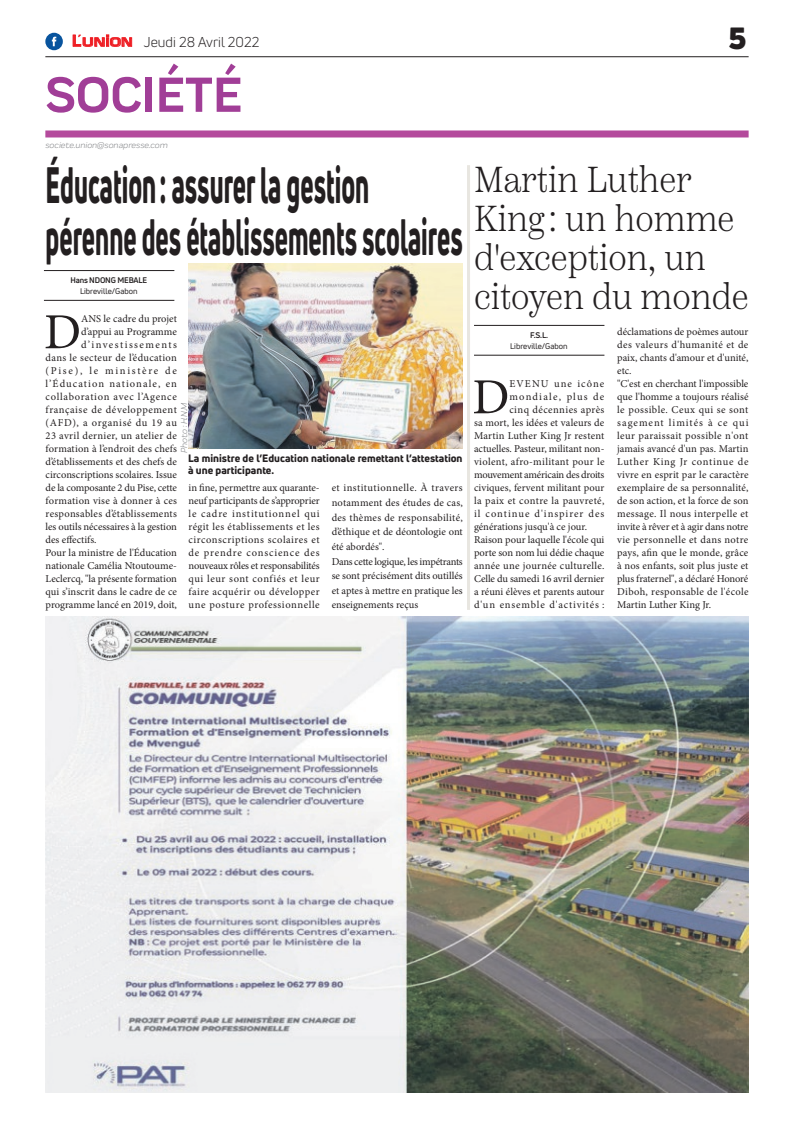
<style>
.page{position:relative;width:794px;height:1129px;background:#fff}
.page>*{position:absolute;margin:0;border:0;box-sizing:border-box;transform-origin:0 0}
.t1{font:700 51px "Praktika";color:#a13e97}
.t2{font:50.5px "Minion Pro";color:#231f20}
.t3{font:800 50px/52px "Uni Neue";color:#231f20;scale:.5 1}
.t4{font:300 36px/39px "Scotch Text";color:#231f20;scale:.91 1}
.t5{font:900 30px "Uni Neue";color:#231f20}
.t6{font:14px "Uni Neue";color:#231f20}
.t7{font:10.5px/13px "Minion Pro";letter-spacing:.01em;color:#231f20}
.t8{font:800 10.5px/12.6px "Uni Neue";color:#231f20}
.t9{font:10.5px "Minion Pro";letter-spacing:.03em;color:#231f20}
.t10{font:10.5px "Minion Pro";letter-spacing:.06em;color:#231f20}
.t11{font:10.5px "Minion Pro";letter-spacing:.04em;color:#231f20}
.t12{font:10.5px "Minion Pro";letter-spacing:.105em;color:#231f20}
.t13{font:10.5px "Minion Pro";letter-spacing:-.015em;color:#231f20}
.t14{font:10.5px "Minion Pro";letter-spacing:.035em;color:#231f20}
.t15{font:10.5px "Minion Pro";letter-spacing:-.025em;color:#231f20}
.t16{font:10.5px "Minion Pro";letter-spacing:.055em;color:#231f20}
.t17{font:10.5px "Minion Pro";letter-spacing:.08em;color:#231f20}
.t18{font:10.5px "Minion Pro";letter-spacing:.095em;color:#231f20}
.t19{font:10.5px "Minion Pro";letter-spacing:.16em;color:#231f20}
.t20{font:10.5px "Minion Pro";letter-spacing:.135em;color:#231f20}
.t21{font:10.5px "Minion Pro";letter-spacing:.11em;color:#231f20}
.t22{font:italic 9px "Praktika";color:#818386}
.t23{font:8px "Uni Neue";color:#231f20}
.t24{font:700 8px "Uni Neue";letter-spacing:-.02em;color:#231f20}
.s1{font-family:"Eurostile";font-weight:600;font-size:15px;color:#ee1d23}
.s2{font-family:"Eurostile";font-weight:600;font-size:11.4px;color:#ee1d23}
</style>
<div class="page">
<hr style="left:45px;top:56px;width:703px;height:1px;background:#231f20">
<div style="left:45px;top:130px;width:703px;height:7px;background:#b44a9c"></div>
<svg style="left:72px;top:34px;width:60px;height:13px"></svg>
<div style="left:45px;top:33px;width:18px;height:17px;background:#08549e;border-radius:50%"></div>
<svg style="left:52px;top:37px;width:4px;height:9px"></svg>
<img style="left:46px;top:616px;width:702px;height:475px">
<hr style="left:44px;top:300px;width:130px;height:1px;background:#231f20">
<hr style="left:44px;top:270px;width:130px;height:1px;background:#231f20">
<img style="left:188px;top:264px;width:275px;height:184px">
<hr style="left:467px;top:165px;width:3px;height:444px;background:#e8e6e0">
<hr style="left:474px;top:354px;width:130px;height:1px;background:#231f20">
<hr style="left:474px;top:325px;width:130px;height:1px;background:#231f20">
<h3 class="t6" style="left:72px;top:33px;width:189px"><span class="s1">L</span><span class="s2">UNION</span> Jeudi 28 Avril 2022</h3>
<h1 class="t1" style="left:45px;top:54px;width:198px">SOCIÉTÉ</h1>
<p class="t22" style="left:45px;top:139px;width:124px">societe.union@sonapresse.com</p>
<h3 class="t3" style="left:46px;top:158px;width:835px">Éducation: assurer la gestion pérenne des établissements scolaires</h3>
<p class="t24" style="left:70px;top:275px;width:78px">Hans NDONG MEBALE</p>
<p class="t23" style="left:80px;top:286px;width:59px">Libreville/Gabon</p>
<h2 class="t2" style="left:44px;top:298px;width:39px">D</h2>
<p class="t7" style="left:81px;top:312px;width:97px">ANS le cadre du projet</p>
<p class="t7" style="left:81px;top:325px;width:97px">d’appui au Programme</p>
<p class="t20" style="left:81px;top:338px;width:97px">d’investissements</p>
<p class="t9" style="left:46px;top:351px;width:133px">dans le secteur de l’éducation</p>
<p class="t19" style="left:46px;top:364px;width:133px">(Pise), le ministère de</p>
<p class="t12" style="left:46px;top:377px;width:133px">l’Éducation nationale, en</p>
<p class="t10" style="left:46px;top:390px;width:133px">collaboration avec l’Agence</p>
<p class="t16" style="left:46px;top:403px;width:133px">française de développement</p>
<p class="t10" style="left:46px;top:416px;width:133px">(AFD), a organisé du 19 au</p>
<p class="t9" style="left:46px;top:429px;width:133px">23 avril dernier, un atelier de</p>
<p class="t7" style="left:46px;top:442px;width:133px">formation à l’endroit des chefs</p>
<p class="t7" style="left:46px;top:455px;width:133px">d’établissements et des chefs de</p>
<p class="t7" style="left:46px;top:468px;width:133px">circonscriptions scolaires. Issue</p>
<p class="t13" style="left:46px;top:481px;width:133px">de la composante 2 du Pise, cette</p>
<p class="t7" style="left:46px;top:494px;width:133px">formation vise à donner à ces</p>
<p class="t7" style="left:46px;top:507px;width:133px">responsables d’établissements</p>
<p class="t7" style="left:46px;top:520px;width:133px">les outils nécessaires à la gestion</p>
<p class="t7" style="left:46px;top:533px;width:52px">des effectifs.</p>
<p class="t7" style="left:46px;top:546px;width:133px">Pour la ministre de l'Éducation</p>
<p class="t7" style="left:46px;top:559px;width:133px">nationale Camélia Ntoutoume-</p>
<p class="t7" style="left:46px;top:572px;width:133px">Leclercq, "la présente formation</p>
<p class="t7" style="left:46px;top:585px;width:133px">qui s’inscrit dans le cadre de ce</p>
<p class="t7" style="left:46px;top:598px;width:133px">programme lancé en 2019, doit,</p>
<p class="t22" style="left:178px;top:452px;width:51px;rotate:-90deg">Photo : H.N.M</p>
<p class="t8" style="left:188px;top:451px;width:276px">La ministre de l’Education nationale remettant l’attestation à une participante.</p>
<p class="t7" style="left:189px;top:481px;width:133px;text-align:justify">in fine, permettre aux quarante&shy;neuf participants de s’approprier le cadre institutionnel qui régit les établissements et les circonscriptions scolaires et de prendre conscience des nouveaux rôles et responsabilités qui leur sont confiés et leur faire acquérir ou développer une posture professionnelle</p>
<p class="t7" style="left:332px;top:480px;width:133px;line-height:14.6px">et institutionnelle. À travers notamment des études de cas, des thèmes de responsabilité, d’éthique et de déontologie ont été abordés".<br>Dans cette logique, les impétrants se sont précisément dits outillés et aptes à mettre en pratique les enseignements reçus</p>
<h3 class="t5" style="left:728px;top:17px;width:19px">5</h3>
<h3 class="t4" style="left:474px;top:160px;width:303px">Martin Luther<br>King: un homme d'exception, un citoyen du monde</h3>
<p class="t24" style="left:530px;top:330px;width:19px">F.S.L.</p>
<p class="t23" style="left:510px;top:341px;width:59px">Libreville/Gabon</p>
<p class="t7" style="left:617px;top:325px;width:133px">déclamations de poèmes autour des valeurs d'humanité et de paix, chants d'amour et d'unité, etc.<br>"C'est en cherchant l'impossible que l'homme a toujours réalisé le possible. Ceux qui se sont sagement limités à ce qui leur paraissait possible n'ont jamais avancé d'un pas. Martin<br>Luther King Jr continue de vivre en esprit par le caractère exemplaire de sa personnalité, de son action, et la force de son message. Il nous interpelle et invite à rêver et à agir dans notre vie personnelle et dans notre pays, afin que le monde, grâce à nos enfants, soit plus juste et plus fraternel", a déclaré Honoré<br>Diboh, responsable de l'école<br>Martin Luther King Jr.</p>
<h2 class="t2" style="left:472px;top:363px;width:39px">D</h2>
<p class="t12" style="left:509px;top:377px;width:96px">EVENU une icône</p>
<p class="t21" style="left:509px;top:390px;width:96px">mondiale, plus de</p>
<p class="t11" style="left:509px;top:403px;width:96px">cinq décennies après</p>
<p class="t7" style="left:474px;top:416px;width:132px">sa mort, les idées et valeurs de</p>
<p class="t7" style="left:474px;top:429px;width:132px">Martin Luther King Jr restent</p>
<p class="t7" style="left:474px;top:442px;width:132px">actuelles. Pasteur, militant non-</p>
<p class="t14" style="left:474px;top:455px;width:132px">violent, afro-militant pour le</p>
<p class="t15" style="left:474px;top:468px;width:132px">mouvement américain des droits</p>
<p class="t7" style="left:474px;top:481px;width:132px">civiques, fervent militant pour</p>
<p class="t11" style="left:474px;top:494px;width:132px">la paix et contre la pauvreté,</p>
<p class="t18" style="left:474px;top:507px;width:132px">il continue d'inspirer des</p>
<p class="t7" style="left:474px;top:520px;width:115px">générations jusqu'à ce jour.</p>
<p class="t7" style="left:474px;top:533px;width:132px">Raison pour laquelle l'école qui</p>
<p class="t7" style="left:474px;top:546px;width:132px">porte son nom lui dédie chaque</p>
<p class="t7" style="left:474px;top:559px;width:132px">année une journée culturelle.</p>
<p class="t7" style="left:474px;top:572px;width:132px">Celle du samedi 16 avril dernier</p>
<p class="t7" style="left:474px;top:585px;width:132px">a réuni élèves et parents autour</p>
<p class="t17" style="left:474px;top:598px;width:132px">d'un ensemble d'activités :</p>
</div>
